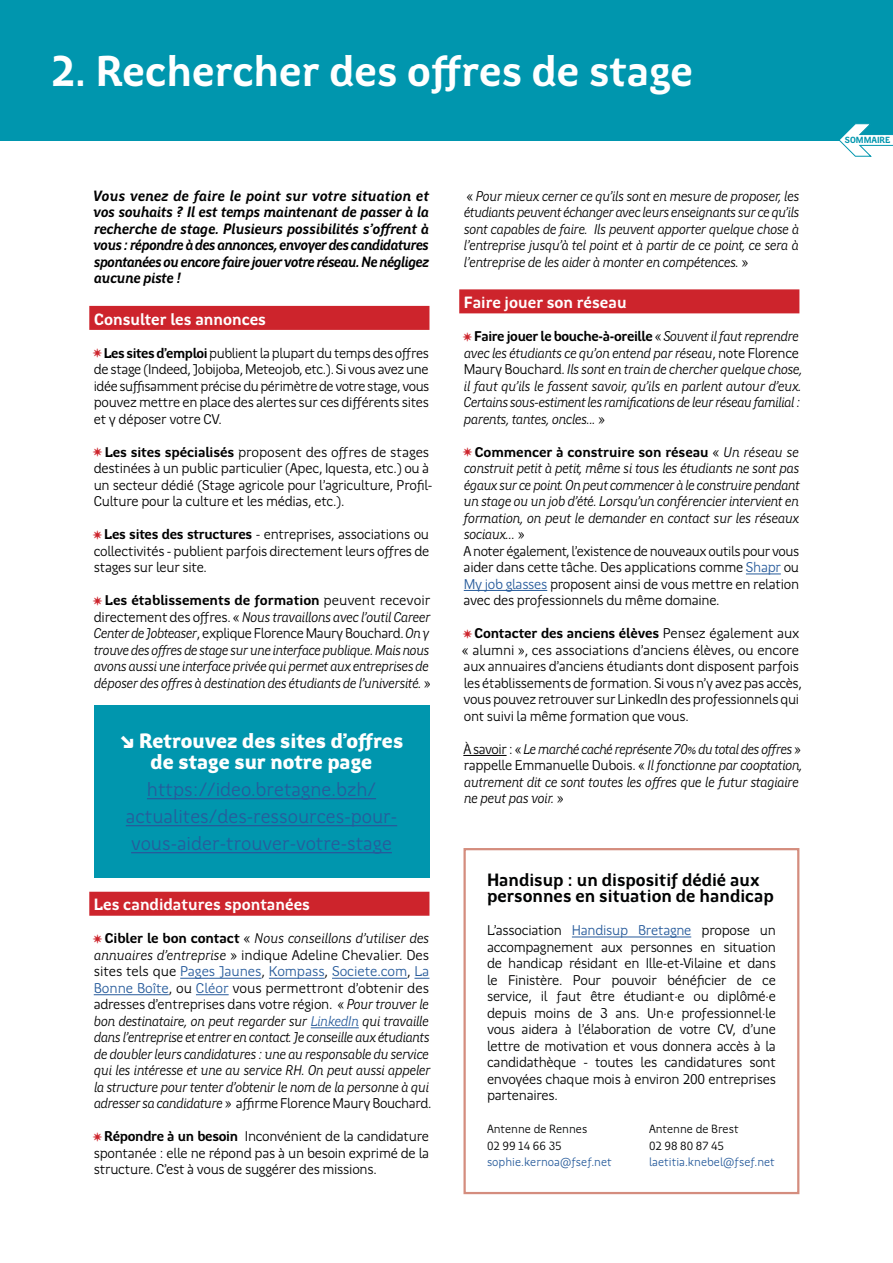
<style>
.page{position:relative;width:893px;height:1263px;background:#fff}
.page>*{position:absolute;margin:0;border:0;box-sizing:border-box;transform-origin:0 0}
.t1{font:700 43.5px "Region Bretagne New";color:#fff}
.t2{font:900 21px/21px "Region Bretagne New";color:#fff;text-align:center}
.t3{font:19.5px/27px "Region Bretagne New";color:#275b9b;text-align:center}
.t4{font:700 18px/16.5px "Region Bretagne New";color:#010202}
.t5{font:700 16.5px "Region Bretagne New";color:#fff}
.t6{font:italic 700 15px/16.5px "Region Bretagne New";letter-spacing:-.035em;color:#000;text-align:justify}
.t7{font:italic 14.25px/16.5px "Region Bretagne New";letter-spacing:-.02em;color:#000}
.t8{font:14.25px/16.5px "Region Bretagne New";letter-spacing:-.02em;color:#000;text-align:justify}
.t9{font:14.25px/16.5px "Region Bretagne New";letter-spacing:-.02em;color:#010202;text-align:justify}
.t10{font:12px "Region Bretagne New";color:#010202}
.t11{font:12px "Region Bretagne New";color:#275b9b}
.t12{font:700 9px "Region Bretagne New";color:#0096ae}
.s1{color:#cd242c}
.s2{font-weight:700}
.s3{font-style:normal;color:#cd242c}
.s4{font-weight:700;font-style:normal}
.s5{font-style:normal}
.s6{font-style:normal;color:#275b9b}
.s7{color:#275b9b}
</style>
<div class="page">
<div style="left:0;top:0;width:893px;height:140px;background:#0096ae"></div>
<div style="left:89px;top:306px;width:340px;height:24px;background:#cd242c"></div>
<div style="left:89px;top:892px;width:340px;height:24px;background:#cd242c"></div>
<hr style="left:180px;top:978px;width:81px;height:1px;background:#275b9b">
<hr style="left:269px;top:978px;width:56px;height:1px;background:#275b9b">
<hr style="left:332px;top:978px;width:75px;height:1px;background:#275b9b">
<svg style="left:414px;top:978px;width:15px;height:1px"></svg>
<hr style="left:94px;top:994px;width:75px;height:1px;background:#275b9b">
<hr style="left:196px;top:994px;width:33px;height:1px;background:#275b9b">
<hr style="left:311px;top:1027px;width:48px;height:1px;background:#275b9b">
<div style="left:459px;top:289px;width:340px;height:24px;background:#cd242c"></div>
<hr style="left:746px;top:573px;width:35px;height:1px;background:#275b9b">
<hr style="left:464px;top:590px;width:83px;height:1px;background:#275b9b">
<hr style="left:463px;top:755px;width:44px;height:1px;background:#000">
<hr style="left:572px;top:936px;width:119px;height:1px;background:#275b9b">
<div style="left:463px;top:848px;width:336px;height:346px;border:2px solid #d48d7e"></div>
<div style="left:94px;top:705px;width:335px;height:172px;background:#0096ae"></div>
<hr style="left:147px;top:798px;width:229px;height:1px;background:#275b9b">
<hr style="left:126px;top:825px;width:271px;height:1px;background:#275b9b">
<hr style="left:131px;top:852px;width:261px;height:1px;background:#275b9b">
<svg style="left:838px;top:123px;width:55px;height:34px"></svg>
<h1 class="t1" style="left:51px;top:48px;width:644px">2. Rechercher des offres de stage</h1>
<p class="t6" style="left:93px;top:188px;width:337px">Vous venez de faire le point sur votre situation et vos souhaits ? Il est temps maintenant de passer à la recherche de stage. Plusieurs possibilités s’offrent à vous : répondre à des annonces, envoyer des candidatures spontanées ou encore faire jouer votre réseau. Ne négligez aucune piste !</p>
<p class="t5" style="left:94px;top:310px;width:174px">Consulter les annonces</p>
<p class="t8" style="left:92px;top:345px;width:339px"><span class="s1">k</span><span class="s2">Les sites d’emploi</span> publient la plupart du temps des offres de stage (Indeed, Jobijoba, Meteojob, etc.). Si vous avez une idée suffisamment précise du périmètre de votre stage, vous pouvez mettre en place des alertes sur ces différents sites et y déposer votre CV.</p>
<p class="t8" style="left:92px;top:444px;width:342px;text-align:left"><span class="s1">k</span><span class="s2">Les sites spécialisés</span> proposent des offres de stages destinées à un public particulier (Apec, Iquesta, etc.) ou à un secteur dédié (Stage agricole pour l’agriculture, Profil-Culture pour la culture et les médias, etc.).</p>
<p class="t8" style="left:92px;top:526px;width:339px"><span class="s1">k</span><span class="s2">Les sites des structures</span> - entreprises, associations ou collectivités - publient parfois directement leurs offres de stages sur leur site.</p>
<p class="t7" style="left:92px;top:592px;width:340px;text-align:justify"><span class="s3">k</span><span class="s4">Les établissements de formation</span> <span class="s5">peuvent recevoir directement des offres. «</span> Nous travaillons avec l’outil Career Center de Jobteaser<span class="s5">, explique Florence Maury Bouchard.</span> On y trouve des offres de stage sur une interface publique. Mais nous avons aussi une interface privée qui permet aux entreprises de déposer des offres à destination des étudiants de l’université. <span class="s5">»</span></p>
<h2 class="t2" style="left:120px;top:731px;width:285px">5 Retrouvez des sites d’offres de stage sur notre page</h2>
<h3 class="t3" style="left:126px;top:776px;width:273px">https://ideo.bretagne.bzh/ actualites/des-ressources-pour&shy;vous-aider-trouver-votre-stage</h3>
<p class="t5" style="left:94px;top:896px;width:218px">Les candidatures spontanées</p>
<p class="t7" style="left:92px;top:931px;width:341px"><span class="s3">k</span><span class="s4">Cibler le bon contact</span> <span class="s5">«</span> Nous conseillons d’utiliser des annuaires d’entreprise <span class="s5">» indique Adeline Chevalier. Des sites tels que</span> <span class="s6">Pages Jaunes</span><span class="s5">,</span> <span class="s6">Kompass</span><span class="s5">,</span> <span class="s6">Societe.com</span><span class="s5">,</span> <span class="s6">La Bonne Boîte</span><span class="s5">, ou</span> <span class="s6">Cléor</span> <span class="s5">vous permettront d’obtenir des adresses d’entreprises dans votre région. «</span> Pour trouver le bon destinataire, on peut regarder sur <span class="s7">LinkedIn</span> qui travaille dans l’entreprise et entrer en contact. Je conseille aux étudiants de doubler leurs candidatures : une au responsable du service qui les intéresse et une au service RH. On peut aussi appeler la structure pour tenter d’obtenir le nom de la personne à qui adresser sa candidature <span class="s5">» affirme Florence Maury Bouchard.</span></p>
<p class="t8" style="left:92px;top:1129px;width:339px"><span class="s1">k</span><span class="s2">Répondre à un besoin</span> Inconvénient de la candidature spontanée : elle ne répond pas à un besoin exprimé de la structure. C’est à vous de suggérer des missions.</p>
<p class="t7" style="left:464px;top:188px;width:337px;text-align:justify"><span class="s5">«</span> Pour mieux cerner ce qu’ils sont en mesure de proposer, les étudiants peuvent échanger avec leurs enseignants sur ce qu’ils sont capables de faire. Ils peuvent apporter quelque chose à l’entreprise jusqu’à tel point et à partir de ce point, ce sera à l’entreprise de les aider à monter en compétences. <span class="s5">»</span></p>
<p class="t5" style="left:464px;top:293px;width:164px">Faire jouer son réseau</p>
<p class="t7" style="left:462px;top:328px;width:342px"><span class="s3">k</span><span class="s4">Faire jouer le bouche-à-oreille</span> <span class="s5">«</span> Souvent il faut reprendre avec les étudiants ce qu’on entend par réseau<span class="s5">, note Florence Maury Bouchard.</span> Ils sont en train de chercher quelque chose, il faut qu’ils le fassent savoir, qu’ils en parlent autour d’eux.<br>Certains sous-estiment les ramifications de leur réseau familial : parents, tantes, oncles... <span class="s5">»</span></p>
<p class="t7" style="left:462px;top:444px;width:339px"><span class="s3">k</span><span class="s4">Commencer à construire son réseau</span> <span class="s5">«</span> Un réseau se construit petit à petit, même si tous les étudiants ne sont pas égaux sur ce point. On peut commencer à le construire pendant un stage ou un job d’été. Lorsqu’un conférencier intervient en formation, on peut le demander en contact sur les réseaux sociaux… <span class="s5">»<br>A noter également, l’existence de nouveaux outils pour vous aider dans cette tâche. Des applications comme</span> <span class="s6">Shapr</span> <span class="s5">ou </span><span class="s6">My job glasses</span> <span class="s5">proposent ainsi de vous mettre en relation avec des professionnels du même domaine.</span></p>
<p class="t8" style="left:462px;top:625px;width:342px;text-align:left"><span class="s1">k</span><span class="s2">Contacter des anciens élèves</span> Pensez également aux « alumni », ces associations d’anciens élèves, ou encore aux annuaires d’anciens étudiants dont disposent parfois les établissements de formation. Si vous n’y avez pas accès, vous pouvez retrouver sur LinkedIn des professionnels qui ont suivi la même formation que vous.</p>
<p class="t7" style="left:463px;top:741px;width:341px"><span class="s5">À savoir : «</span> Le marché caché représente 70% du total des offres <span class="s5">» rappelle Emmanuelle Dubois. «</span> Il fonctionne par cooptation, autrement dit ce sont toutes les offres que le futur stagiaire ne peut pas voir. <span class="s5">»</span></p>
<p class="t4" style="left:487px;top:872px;width:288px">Handisup : un dispositif dédié aux personnes en situation de handicap</p>
<p class="t9" style="left:487px;top:922px;width:290px">L’association <span class="s7">Handisup Bretagne</span> propose un accompagnement aux personnes en situation de handicap résidant en Ille-et-Vilaine et dans le Finistère. Pour pouvoir bénéficier de ce service, il faut être étudiant·e ou diplômé·e depuis moins de 3 ans. Un·e professionnel·le vous aidera à l’élaboration de votre CV, d’une lettre de motivation et vous donnera accès à la candidathèque - toutes les candidatures sont envoyées chaque mois à environ 200 entreprises partenaires.</p>
<p class="t10" style="left:487px;top:1122px;width:102px">Antenne de Rennes</p>
<p class="t10" style="left:649px;top:1122px;width:91px">Antenne de Brest</p>
<p class="t10" style="left:487px;top:1139px;width:76px">02 99 14 66 35</p>
<p class="t10" style="left:649px;top:1139px;width:77px">02 98 80 87 45</p>
<p class="t11" style="left:487px;top:1155px;width:126px">sophie.kernoa@fsef.net</p>
<p class="t11" style="left:649px;top:1155px;width:127px">laetitia.knebel@fsef.net</p>
<p class="t12" style="left:845px;top:135px;width:47px">SOMMAIRE</p>
</div>
